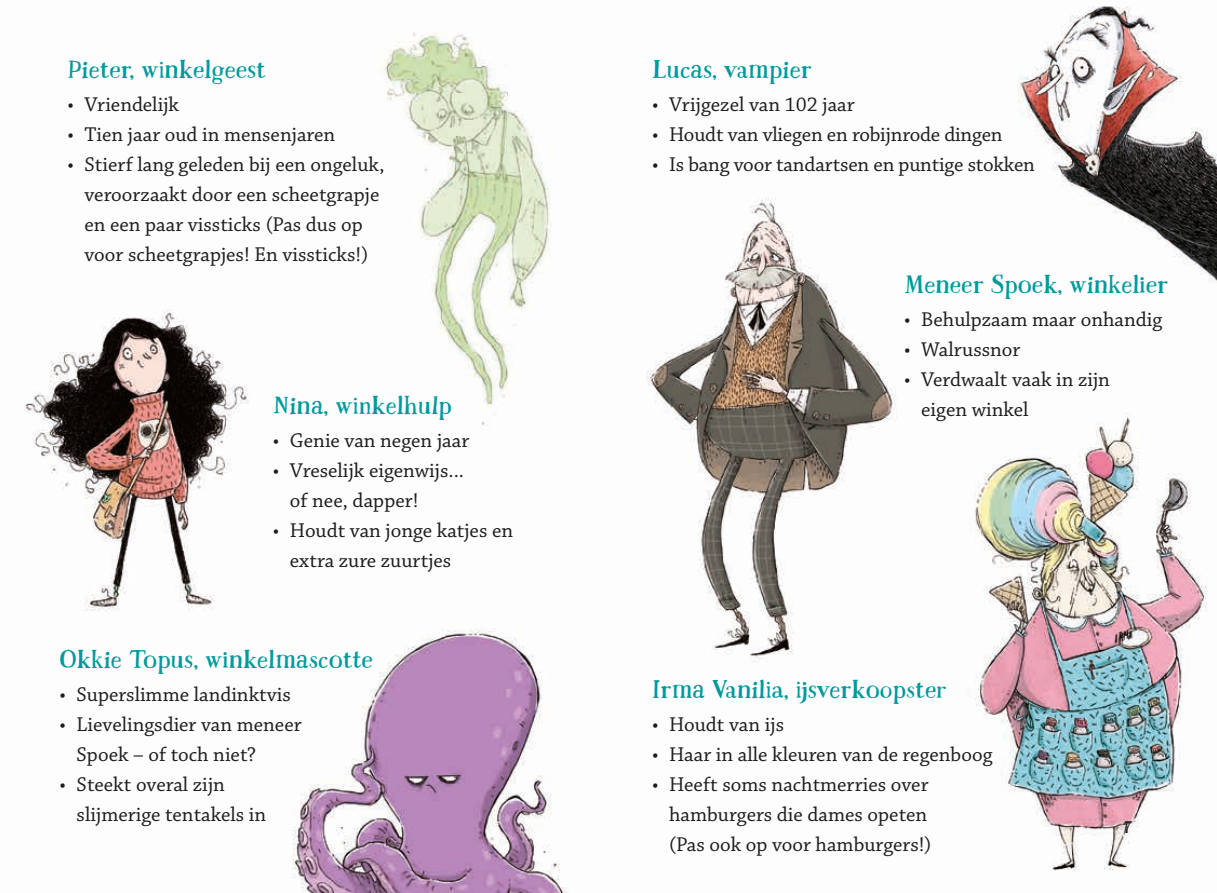
<style>
.page{position:relative;width:1217px;height:893px;background:#fff}
.page>*{position:absolute;margin:0;border:0;box-sizing:border-box;transform-origin:0 0}
.t1{font:24px "Mrs Ant";color:#009a9c}
.t2{font:21px/30px "Chaparral Pro";color:#1d1d1b}
.t3{font:16.5px "Gnapsmuehle";color:#1d1d1b}
</style>
<div class="page">
<img style="left:24px;top:6px;width:1192px;height:887px">
<p class="t1" style="left:67px;top:52px;width:200px">Pieter, winkelgeest</p>
<p class="t2" style="left:67px;top:90px;width:113px">• Vriendelijk</p>
<p class="t2" style="left:67px;top:120px;width:269px">• Tien jaar oud in mensenjaren</p>
<p class="t2" style="left:67px;top:150px;width:318px;text-align:center">• Stierf lang geleden bij een ongeluk, veroorzaakt door een scheetgrapje en een paar vissticks (Pas dus op voor scheetgrapjes! En vissticks!)</p>
<p class="t1" style="left:273px;top:388px;width:180px">Nina, winkelhulp</p>
<p class="t2" style="left:273px;top:426px;width:198px">• Genie van negen jaar</p>
<p class="t2" style="left:290px;top:456px;width:175px;text-indent:-17px">• Vreselijk eigenwijs... of nee, dapper!</p>
<p class="t2" style="left:290px;top:516px;width:224px;text-indent:-17px">• Houdt van jonge katjes en extra zure zuurtjes</p>
<p class="t1" style="left:60px;top:642px;width:315px">Okkie Topus, winkelmascotte</p>
<p class="t2" style="left:60px;top:680px;width:233px">• Superslimme landinktvis</p>
<p class="t2" style="left:77px;top:710px;width:226px;text-indent:-17px">• Lievelingsdier van meneer<br>Spoek – of toch niet?</p>
<p class="t2" style="left:77px;top:770px;width:191px;text-indent:-17px">• Steekt overal zijn slijmerige tentakels in</p>
<p class="t1" style="left:652px;top:52px;width:161px">Lucas, vampier</p>
<p class="t2" style="left:652px;top:90px;width:204px">• Vrijgezel van 102 jaar</p>
<p class="t2" style="left:652px;top:120px;width:352px">• Houdt van vliegen en robijnrode dingen</p>
<p class="t2" style="left:652px;top:150px;width:384px">• Is bang voor tandartsen en puntige stokken</p>
<p class="t1" style="left:904px;top:267px;width:265px">Meneer Spoek, winkelier</p>
<p class="t2" style="left:904px;top:305px;width:259px">• Behulpzaam maar onhandig</p>
<p class="t2" style="left:904px;top:335px;width:118px">• Walrussnor</p>
<p class="t2" style="left:921px;top:365px;width:190px;text-indent:-17px">• Verdwaalt vaak in zijn eigen winkel</p>
<p class="t1" style="left:652px;top:672px;width:296px">Irma Vanilia, ijsverkoopster</p>
<p class="t2" style="left:652px;top:710px;width:134px">• Houdt van ijs</p>
<p class="t2" style="left:652px;top:740px;width:342px">• Haar in alle kleuren van de regenboog</p>
<p class="t2" style="left:669px;top:770px;width:264px;text-indent:-17px">• Heeft soms nachtmerries over hamburgers die dames opeten (Pas ook op voor hamburgers!)</p>
<p class="t3" style="left:1122px;top:817px;width:11px">7</p>
</div>
